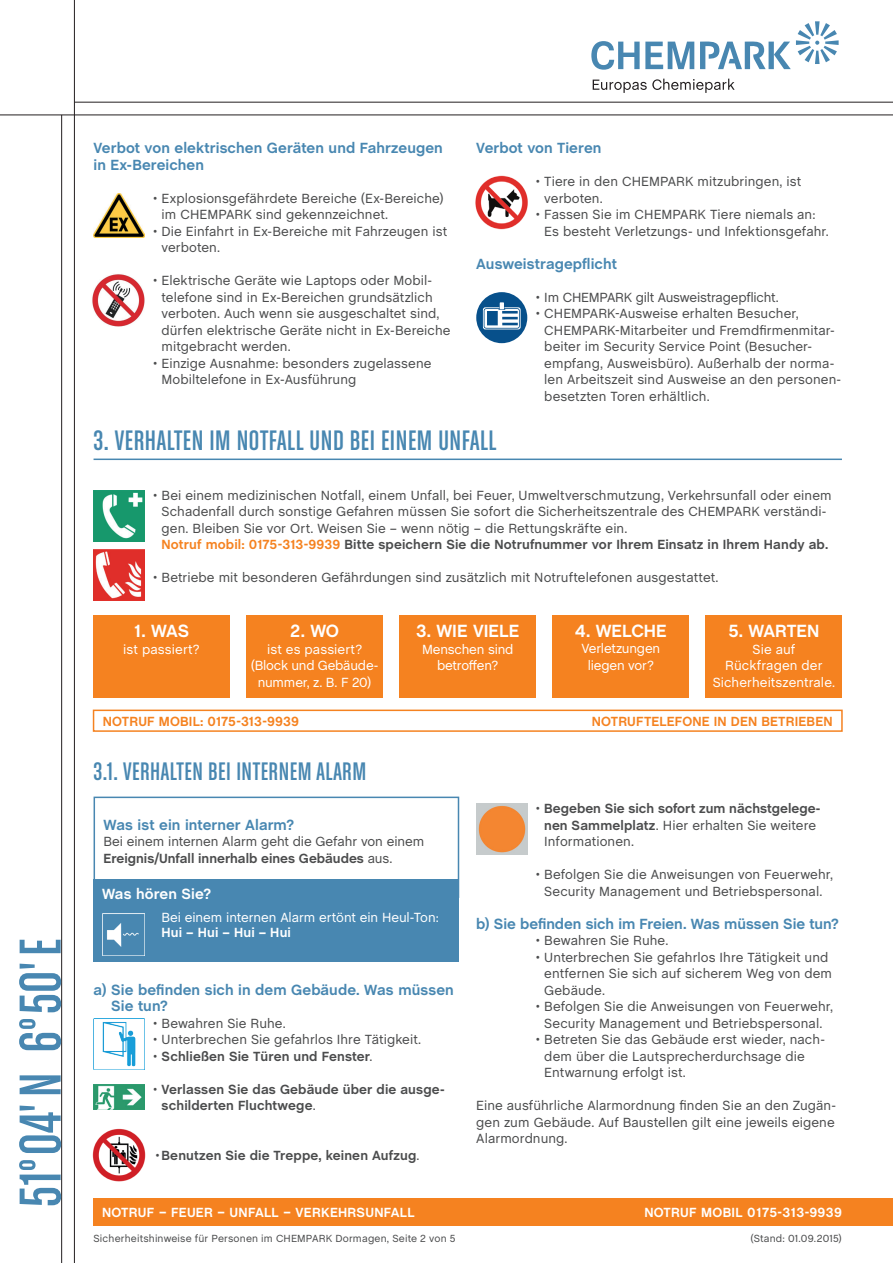
<style>
.page{position:relative;width:893px;height:1263px;background:#fff}
.page>*{position:absolute;margin:0;border:0;box-sizing:border-box;transform-origin:0 0}
.t1{font:condensed 30px "Chalet";letter-spacing:.02em;color:#4887b1}
.t2{font:condensed 27px "Chalet";letter-spacing:.02em;color:#4887b1}
.t3{font:700 18px "Chalet";color:#fff}
.t4{font:700 15px/16.5px "Chalet";letter-spacing:.005em;color:#4887b1}
.t5{font:700 15px "Chalet";letter-spacing:.005em;color:#fff}
.t6{font:13.5px/16.5px "Chalet";letter-spacing:.005em;color:#4b4c4d}
.t7{font:700 13.5px/16.5px "Chalet";letter-spacing:.01em;color:#4b4c4d}
.t8{font:13.5px/16.5px "Chalet";letter-spacing:-.005em;color:#fff;text-align:center}
.t9{font:700 13.5px "Chalet";letter-spacing:.02em;color:#fff}
.t10{font:700 13.5px "Chalet";letter-spacing:.015em;color:#f58220}
.t11{font:13.5px "Chalet";letter-spacing:-.015em;color:#4b4c4d}
.t12{font:10.5px "Chalet";letter-spacing:.015em;color:#4b4c4d}
.s1{font-weight:700;color:#f58220}
.s2{font-weight:700}
.s3{font-weight:400}
</style>
<div class="page">
<hr style="left:74px;top:0;width:1px;height:1263px;background:#231f20">
<hr style="left:0;top:115px;width:893px;height:1px;background:#231f20">
<hr style="left:74px;top:102px;width:819px;height:1px;background:#231f20">
<hr style="left:61px;top:115px;width:1px;height:1148px;background:#231f20">
<svg style="left:591px;top:41px;width:103px;height:29px"></svg>
<svg style="left:700px;top:21px;width:139px;height:48px"></svg>
<svg style="left:593px;top:79px;width:142px;height:14px"></svg>
<div style="left:94px;top:1198px;width:799px;height:28px;background:#f58220"></div>
<svg style="left:19px;top:1160px;width:42px;height:45px"></svg>
<svg style="left:19px;top:1105px;width:42px;height:48px"></svg>
<svg style="left:20px;top:1075px;width:41px;height:19px"></svg>
<svg style="left:19px;top:1019px;width:42px;height:31px"></svg>
<svg style="left:19px;top:964px;width:42px;height:48px"></svg>
<svg style="left:20px;top:940px;width:41px;height:13px"></svg>
<div style="left:94px;top:797px;width:365px;height:101px;border:2px solid #4887b1"></div>
<hr style="left:94px;top:459px;width:748px;height:1px;background:#4887b1">
<div style="left:94px;top:879px;width:365px;height:83px;background:#4887b1"></div>
<img style="left:102px;top:913px;width:43px;height:43px">
<div style="left:94px;top:615px;width:136px;height:83px;background:#f58220"></div>
<div style="left:247px;top:615px;width:136px;height:83px;background:#f58220"></div>
<div style="left:400px;top:615px;width:136px;height:83px;background:#f58220"></div>
<div style="left:706px;top:615px;width:136px;height:83px;background:#f58220"></div>
<div style="left:553px;top:615px;width:136px;height:82px;background:#f58220"></div>
<div style="left:93px;top:709px;width:750px;height:23px;border:2px solid #f58220"></div>
<img style="left:94px;top:193px;width:51px;height:45px">
<img style="left:476px;top:804px;width:51px;height:51px">
<img style="left:94px;top:1018px;width:51px;height:51px">
<img style="left:475px;top:175px;width:53px;height:55px">
<img style="left:94px;top:1084px;width:51px;height:25px">
<img style="left:93px;top:1129px;width:52px;height:52px">
<img style="left:93px;top:490px;width:51px;height:51px">
<img style="left:94px;top:549px;width:51px;height:51px">
<img style="left:92px;top:274px;width:53px;height:53px">
<div style="left:476px;top:292px;width:51px;height:51px;background:#07508b;border-radius:50%"></div>
<svg style="left:483px;top:302px;width:38px;height:27px"></svg>
<p class="t4" style="left:94px;top:141px;width:351px">Verbot von elektrischen Geräten und Fahrzeugen in Ex-Bereichen</p>
<p class="t6" style="left:162px;top:188px;width:284px;text-indent:-9px">• Explosionsgefährdete Bereiche (Ex-Bereiche) im CHEMPARK sind gekennzeichnet.</p>
<p class="t6" style="left:162px;top:221px;width:287px;text-indent:-9px">• Die Einfahrt in Ex-Bereiche mit Fahrzeugen ist verboten.</p>
<p class="t6" style="left:162px;top:271px;width:290px;text-indent:-9px">• Elektrische Geräte wie Laptops oder Mobil&shy;telefone sind in Ex-Bereichen grundsätzlich verboten. Auch wenn sie ausgeschaltet sind, dürfen elektrische Geräte nicht in Ex-Bereiche mitgebracht werden.</p>
<p class="t6" style="left:162px;top:353px;width:271px;text-indent:-9px">• Einzige Ausnahme: besonders zugelassene<br>Mobiltelefone in Ex-Ausführung</p>
<p class="t4" style="left:476px;top:141px;width:127px">Verbot von Tieren</p>
<p class="t6" style="left:544px;top:172px;width:259px;text-indent:-9px">• Tiere in den CHEMPARK mitzubringen, ist verboten.</p>
<p class="t6" style="left:544px;top:205px;width:286px;text-indent:-9px">• Fassen Sie im CHEMPARK Tiere niemals an:<br>Es besteht Verletzungs- und Infektionsgefahr.</p>
<p class="t4" style="left:476px;top:256px;width:142px">Ausweistragepflicht</p>
<p class="t11" style="left:536px;top:286px;width:244px">• Im CHEMPARK gilt Ausweistragepflicht.</p>
<p class="t6" style="left:544px;top:304px;width:298px;text-indent:-9px">• CHEMPARK-Ausweise erhalten Besucher, CHEMPARK-Mitarbeiter und Fremdfirmenmitar&shy;beiter im Security Service Point (Besucher&shy;empfang, Ausweisbüro). Außerhalb der norma&shy;len Arbeitszeit sind Ausweise an den personen&shy;besetzten Toren erhältlich.</p>
<h1 class="t1" style="left:94px;top:424px;width:404px">3. VERHALTEN IM NOTFALL UND BEI EINEM UNFALL</h1>
<p class="t6" style="left:162px;top:485px;width:672px;text-indent:-9px">• Bei einem medizinischen Notfall, einem Unfall, bei Feuer, Umweltverschmutzung, Verkehrsunfall oder einem Schadenfall durch sonstige Gefahren müssen Sie sofort die Sicherheitszentrale des CHEMPARK verständi&shy;gen. Bleiben Sie vor Ort. Weisen Sie – wenn nötig – die Rettungskräfte ein.<br><span class="s1">Notruf mobil: 0175-313-9939</span> <span class="s2">Bitte speichern Sie die Notrufnummer vor Ihrem Einsatz in Ihrem Handy ab.</span></p>
<p class="t6" style="left:153px;top:568px;width:567px">• Betriebe mit besonderen Gefährdungen sind zusätzlich mit Notruftelefonen ausgestattet.</p>
<h3 class="t3" style="left:134px;top:620px;width:57px">1. WAS</h3>
<p class="t8" style="left:123px;top:640px;width:78px">ist passiert?</p>
<h3 class="t3" style="left:290px;top:620px;width:50px">2. WO</h3>
<p class="t8" style="left:251px;top:640px;width:129px">ist es passiert? (Block und Gebäude&shy;nummer, z. B. F 20)</p>
<h3 class="t3" style="left:416px;top:620px;width:104px">3. WIE VIELE</h3>
<p class="t8" style="left:422px;top:640px;width:93px">Menschen sind betroffen?</p>
<h3 class="t3" style="left:575px;top:620px;width:93px">4. WELCHE</h3>
<p class="t8" style="left:581px;top:639px;width:80px">Verletzungen liegen vor?</p>
<h3 class="t3" style="left:728px;top:620px;width:93px">5. WARTEN</h3>
<p class="t8" style="left:713px;top:640px;width:124px">Sie auf<br>Rückfragen der<br>Sicherheitszentrale.</p>
<p class="t10" style="left:103px;top:713px;width:198px">NOTRUF MOBIL: 0175-313-9939</p>
<p class="t10" style="left:592px;top:713px;width:242px">NOTRUFTELEFONE IN DEN BETRIEBEN</p>
<h2 class="t2" style="left:94px;top:756px;width:274px">3.1. VERHALTEN BEI INTERNEM ALARM</h2>
<p class="t4" style="left:104px;top:817px;width:192px">Was ist ein interner Alarm?</p>
<p class="t6" style="left:104px;top:832px;width:322px">Bei einem internen Alarm geht die Gefahr von einem<br><span class="s2">Ereignis/Unfall innerhalb eines Gebäudes</span> aus.</p>
<p class="t5" style="left:102px;top:885px;width:111px">Was hören Sie?</p>
<p class="t8" style="left:162px;top:908px;width:279px">Bei einem internen Alarm ertönt ein Heul-Ton:</p>
<p class="t9" style="left:162px;top:925px;width:131px">Hui – Hui – Hui – Hui</p>
<p class="t4" style="left:111px;top:982px;width:344px;text-indent:-18px">a) Sie befinden sich in dem Gebäude. Was müssen<br>Sie tun?</p>
<p class="t6" style="left:153px;top:1013px;width:134px">• Bewahren Sie Ruhe.</p>
<p class="t6" style="left:153px;top:1030px;width:270px">• Unterbrechen Sie gefahrlos Ihre Tätigkeit.</p>
<p class="t7" style="left:153px;top:1048px;width:221px"><span class="s3">•</span> Schließen Sie Türen und Fenster<span class="s3">.</span></p>
<p class="t7" style="left:162px;top:1081px;width:285px;text-indent:-9px"><span class="s3">•</span> Verlassen Sie das Gebäude über die ausge&shy;schilderten Fluchtwege<span class="s3">.</span></p>
<p class="t7" style="left:156px;top:1147px;width:265px"><span class="s3">•</span>Benutzen Sie die Treppe, keinen Aufzug<span class="s3">.</span></p>
<p class="t7" style="left:544px;top:801px;width:278px;text-indent:-9px"><span class="s3">•</span> Begeben Sie sich sofort zum nächstgelege&shy;nen Sammelplatz<span class="s3">. Hier erhalten Sie weitere<br>Informationen.</span></p>
<p class="t6" style="left:536px;top:865px;width:299px;text-align:center">• Befolgen Sie die Anweisungen von Feuerwehr,<br>Security Management und Betriebspersonal.</p>
<p class="t4" style="left:476px;top:916px;width:364px">b) Sie befinden sich im Freien. Was müssen Sie tun?</p>
<p class="t6" style="left:536px;top:931px;width:134px">• Bewahren Sie Ruhe.</p>
<p class="t6" style="left:544px;top:947px;width:289px;text-indent:-9px">• Unterbrechen Sie gefahrlos Ihre Tätigkeit und entfernen Sie sich auf sicherem Weg von dem<br>Gebäude.</p>
<p class="t6" style="left:536px;top:997px;width:299px;text-align:center">• Befolgen Sie die Anweisungen von Feuerwehr,<br>Security Management und Betriebspersonal.</p>
<p class="t6" style="left:544px;top:1030px;width:282px;text-indent:-9px">• Betreten Sie das Gebäude erst wieder, nach&shy;dem über die Lautsprecherdurchsage die<br>Entwarnung erfolgt ist.</p>
<p class="t6" style="left:476px;top:1096px;width:361px;text-align:justify">Eine ausführliche Alarmordnung finden Sie an den Zugän&shy;gen zum Gebäude. Auf Baustellen gilt eine jeweils eigene Alarmordnung.</p>
<p class="t9" style="left:102px;top:1204px;width:314px">NOTRUF – FEUER – UNFALL – VERKEHRSUNFALL</p>
<p class="t9" style="left:644px;top:1204px;width:199px">NOTRUF MOBIL 0175-313-9939</p>
<p class="t12" style="left:94px;top:1230px;width:363px">Sicherheitshinweise für Personen im CHEMPARK Dormagen, Seite 2 von 5</p>
<p class="t12" style="left:750px;top:1230px;width:93px">(Stand: 01.09.2015)</p>
</div>
